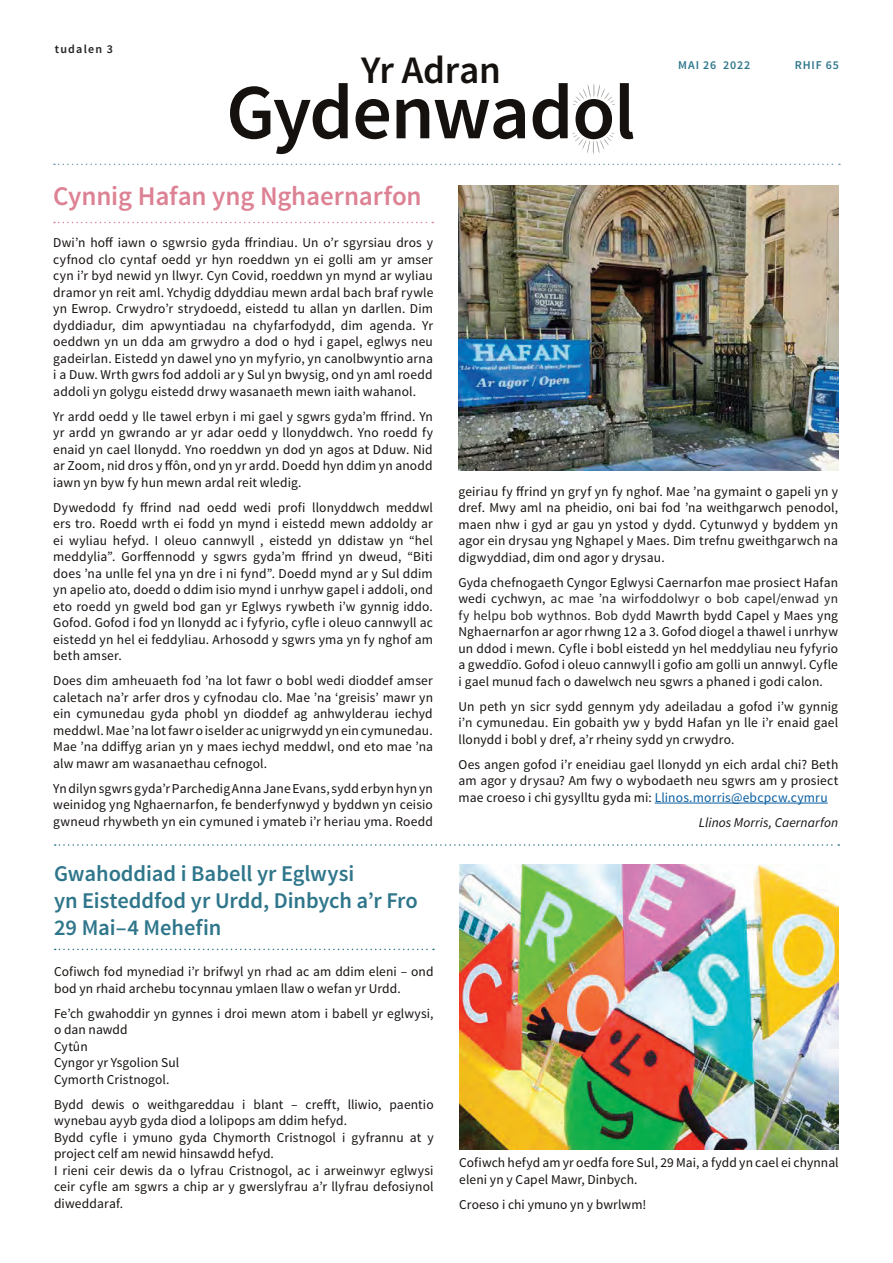
<style>
.page{position:relative;width:893px;height:1263px;background:#fff}
.page>*{position:absolute;margin:0;border:0;box-sizing:border-box;transform-origin:0 0}
.t1{font:600 78.15px "Source Sans Pro";letter-spacing:-.015em;color:#15110f}
.t2{font:600 38.85px "Source Sans Pro";letter-spacing:-.005em;color:#15110f}
.t3{font:600 27px "Source Sans Pro";letter-spacing:-.005em;color:#dd8294}
.t4{font:600 22.5px/26.7px "Source Sans Pro";color:#2f768b}
.t5{font:13.5px/16.5px "Source Sans Pro";letter-spacing:.01em;color:#15110f;text-align:justify}
.t6{font:italic 13.5px "Source Sans Pro";letter-spacing:.005em;color:#15110f}
.t7{font:600 12px "Source Sans Pro";letter-spacing:.075em;color:#2f768b}
.t8{font:600 12px "Source Sans Pro";letter-spacing:.1em;color:#231f20}
.s1{color:#212121}
.s2{color:#095ea1}
</style>
<div class="page">
<svg style="left:54px;top:222px;width:379px;height:1px"></svg>
<hr style="left:655px;top:803px;width:173px;height:1px;background:#095ea1">
<img style="left:458px;top:185px;width:380px;height:285px">
<svg style="left:55px;top:844px;width:784px;height:2px"></svg>
<img style="left:459px;top:864px;width:380px;height:285px">
<svg style="left:55px;top:949px;width:379px;height:1px"></svg>
<svg style="left:54px;top:164px;width:786px;height:1px"></svg>
<svg style="left:573px;top:83px;width:42px;height:22px"></svg>
<svg style="left:572px;top:133px;width:43px;height:22px"></svg>
<p class="t8" style="left:55px;top:42px;width:60px">tudalen 3</p>
<h2 class="t2" style="left:361px;top:56px;width:141px">Yr Adran</h2>
<h1 class="t1" style="left:226px;top:83px;width:410px">Gydenwadol</h1>
<p class="t7" style="left:678px;top:60px;width:74px">MAI 26 2022</p>
<p class="t7" style="left:795px;top:60px;width:46px">RHIF 65</p>
<h3 class="t3" style="left:53px;top:186px;width:370px">Cynnig Hafan yng Nghaernarfon</h3>
<p class="t5" style="left:53px;top:236px;width:382px">Dwi’n hoff iawn o sgwrsio gyda ffrindiau. Un o’r sgyrsiau dros y cyfnod clo cyntaf oedd yr hyn roeddwn yn ei golli am yr amser cyn i’r byd newid yn llwyr. Cyn Covid, roeddwn yn mynd ar wyliau dramor yn reit aml. Ychydig ddyddiau mewn ardal bach braf rywle yn Ewrop. Crwydro’r strydoedd, eistedd tu allan yn darllen. Dim dyddiadur, dim apwyntiadau na chyfarfodydd, dim agenda. Yr oeddwn yn un dda am grwydro a dod o hyd i gapel, eglwys neu gadeirlan. Eistedd yn dawel yno yn myfyrio, yn canolbwyntio arna i a Duw. Wrth gwrs fod addoli ar y Sul yn bwysig, ond yn aml roedd addoli yn golygu eistedd drwy wasanaeth mewn iaith wahanol.</p>
<p class="t5" style="left:53px;top:409px;width:381px">Yr ardd oedd y lle tawel erbyn i mi gael y sgwrs gyda’m ffrind. Yn yr ardd yn gwrando ar yr adar oedd y llonyddwch. Yno roedd fy enaid yn cael llonydd. Yno roeddwn yn dod yn agos at Dduw. Nid ar Zoom, nid dros y ffôn, ond yn yr ardd. Doedd hyn ddim yn anodd iawn yn byw fy hun mewn ardal reit wledig.</p>
<p class="t5" style="left:53px;top:500px;width:381px">Dywedodd fy ffrind nad oedd wedi profi llonyddwch meddwl ers tro. Roedd wrth ei fodd yn mynd i eistedd mewn addoldy ar ei wyliau hefyd. I oleuo cannwyll , eistedd yn ddistaw yn “hel meddylia”. Gorffennodd y sgwrs gyda’m ffrind yn dweud, “Biti does ’na unlle fel yna yn dre i ni fynd”. Doedd mynd ar y Sul ddim yn apelio ato, doedd o ddim isio mynd i unrhyw gapel i addoli, ond eto roedd yn gweld bod gan yr Eglwys rywbeth i’w gynnig iddo.<br>Gofod. Gofod i fod yn llonydd ac i fyfyrio, cyfle i oleuo cannwyll ac eistedd yn hel ei feddyliau. Arhosodd y sgwrs yma yn fy nghof am beth amser.</p>
<p class="t5" style="left:53px;top:673px;width:381px">Does dim amheuaeth fod ’na lot fawr o bobl wedi dioddef amser caletach na’r arfer dros y cyfnodau clo. Mae ’na ‘greisis’ mawr yn ein cymunedau gyda phobl yn dioddef ag anhwylderau iechyd meddwl. Mae ’na lot fawr o iselder ac unigrwydd yn ein cymunedau.<br>Mae ’na ddiffyg arian yn y maes iechyd meddwl, ond eto mae ’na alw mawr am wasanaethau cefnogol.</p>
<p class="t5" style="left:53px;top:781px;width:381px">Yn dilyn sgwrs gyda’r Parchedig Anna Jane Evans, sydd erbyn hyn yn weinidog yng Nghaernarfon, fe benderfynwyd y byddwn yn ceisio gwneud rhywbeth yn ein cymuned i ymateb i’r heriau yma. Roedd</p>
<h3 class="t4" style="left:54px;top:862px;width:365px">Gwahoddiad i Babell yr Eglwysi<br>yn Eisteddfod yr Urdd, Dinbych a’r Fro<br>29 Mai–4 Mehefin</h3>
<p class="t5" style="left:54px;top:965px;width:381px">Cofiwch fod mynediad i’r brifwyl yn rhad ac am ddim eleni – ond bod yn rhaid archebu tocynnau ymlaen llaw o wefan yr Urdd.</p>
<p class="t5" style="left:54px;top:1006px;width:381px;text-align:left">Fe’ch gwahoddir yn gynnes i droi mewn atom i babell yr eglwysi, o dan nawdd<br>Cytûn<br>Cyngor yr Ysgolion Sul<br>Cymorth Cristnogol.</p>
<p class="t5" style="left:54px;top:1097px;width:381px;text-align:left">Bydd dewis o weithgareddau i blant – crefft, lliwio, paentio wynebau ayyb gyda diod a lolipops am ddim hefyd.<br>Bydd cyfle i ymuno gyda Chymorth Cristnogol i gyfrannu at y project celf am newid hinsawdd hefyd.<br>I rieni ceir dewis da o lyfrau Cristnogol, ac i arweinwyr eglwysi ceir cyfle am sgwrs a chip ar y gwerslyfrau a’r llyfrau defosiynol diweddaraf.</p>
<p class="t5" style="left:458px;top:484px;width:381px">geiriau fy ffrind yn gryf yn fy nghof. Mae ’na gymaint o gapeli yn y dref. Mwy aml na pheidio, oni bai fod ’na weithgarwch penodol, maen nhw i gyd ar gau yn ystod y dydd. Cytunwyd y byddem yn agor ein drysau yng Nghapel y Maes. Dim trefnu gweithgarwch na digwyddiad, dim ond agor y drysau.</p>
<p class="t5" style="left:458px;top:575px;width:381px">Gyda chefnogaeth Cyngor Eglwysi Caernarfon mae prosiect Hafan wedi cychwyn, <span class="s1">ac mae</span> ’<span class="s1">na wirfoddolwyr o bob capel/enwad yn fy helpu bob wythnos. Bob dydd</span> Mawrth bydd Capel y Maes yng Nghaernarfon ar agor rhwng 12 a 3. Gofod diogel a thawel i unrhyw un ddod i mewn. Cyfle i bobl eistedd yn hel meddyliau neu fyfyrio a gweddïo. Gofod i oleuo cannwyll i gofio am golli un annwyl. Cyfle i gael munud fach o dawelwch neu sgwrs a phaned i godi calon.</p>
<p class="t5" style="left:458px;top:699px;width:381px">Un peth yn sicr sydd gennym ydy adeiladau a gofod i’w gynnig i’n cymunedau. Ein gobaith yw y bydd Hafan yn lle i’r enaid gael llonydd i bobl y dref, a’r rheiny sydd yn crwydro.</p>
<p class="t5" style="left:458px;top:757px;width:381px">Oes angen gofod i’r eneidiau gael llonydd yn eich ardal chi? Beth am agor y drysau? Am fwy o wybodaeth neu sgwrs am y prosiect mae croeso i chi gysylltu gyda mi: <span class="s2">Llinos.morris@ebcpcw.cymru</span></p>
<p class="t6" style="left:699px;top:814px;width:141px">Llinos Morris, Caernarfon</p>
<p class="t5" style="left:459px;top:1156px;width:381px">Cofiwch hefyd am yr oedfa fore Sul, 29 Mai, a fydd yn cael ei chynnal eleni yn y Capel Mawr, Dinbych.</p>
<p class="t5" style="left:459px;top:1197px;width:189px">Croeso i chi ymuno yn y bwrlwm!</p>
</div>
